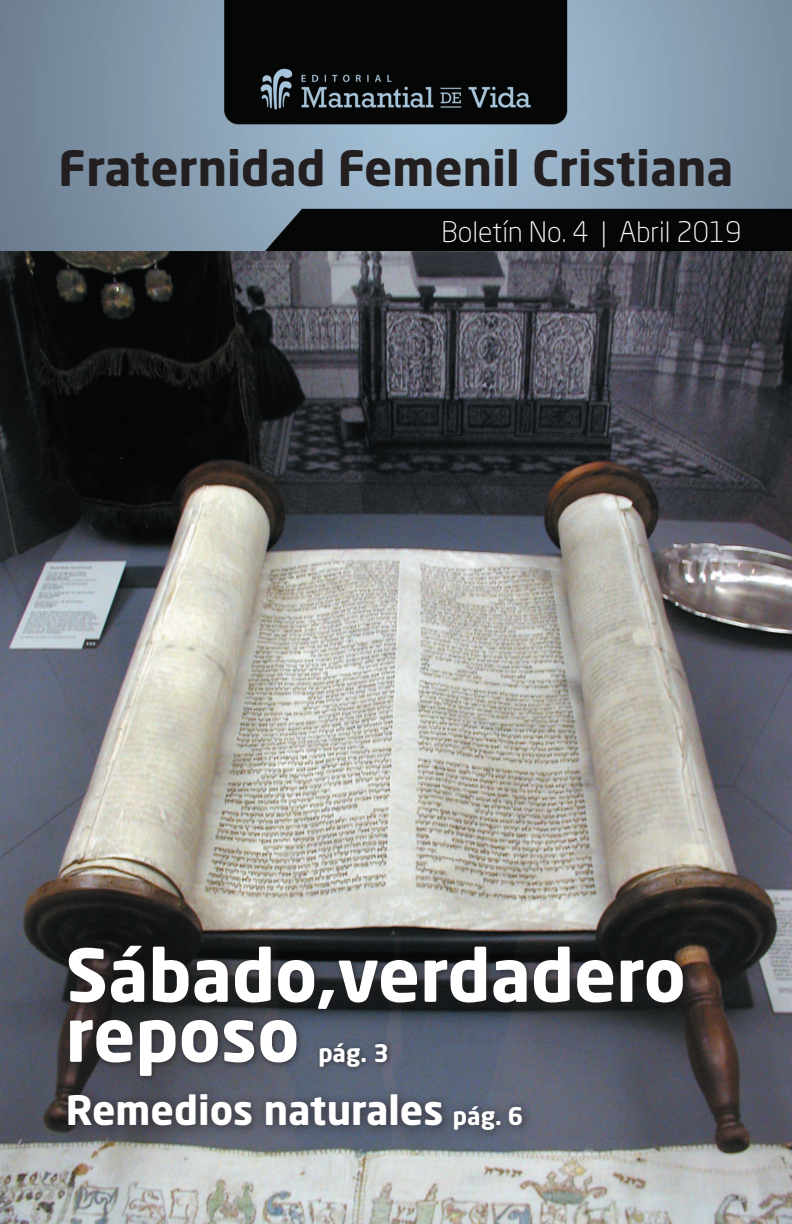
<style>
.page{position:relative;width:792px;height:1224px;background:#fff}
.page>*{position:absolute;margin:0;border:0;box-sizing:border-box;transform-origin:0 0}
.t1{font:700 72px/60px "Neo Sans Std";color:#fff}
.t2{font:700 48px "Neo Sans Std";color:#231f20}
.t3{font:700 40px "Neo Sans Std";color:#fff}
.t4{font:300 28px "Neo Sans Std";color:#fff}
.t5{font:700 24px "Neo Sans Std";color:#fff}
.s1{font-size:24px}
</style>
<div class="page">
<img style="left:0;top:0;width:792px;height:1224px">
<div style="left:64px;top:941px;width:625px;height:141px;background:#231f20;opacity:.75"></div>
<div style="left:59px;top:1085px;width:476px;height:56px;background:#231f20;opacity:.75"></div>
<p class="t2" style="left:59px;top:137px;width:676px">Fraternidad Femenil Cristiana</p>
<p class="t4" style="left:442px;top:215px;width:301px">Boletín No. 4 | Abril 2019</p>
<p class="t1" style="left:66px;top:943px;width:622px">Sábado,verdadero reposo</p>
<p class="t5" style="left:318px;top:1038px;width:72px">pág. 3</p>
<p class="t3" style="left:66px;top:1085px;width:459px">Remedios naturales <span class="s1">pág. 6</span></p>
</div>
